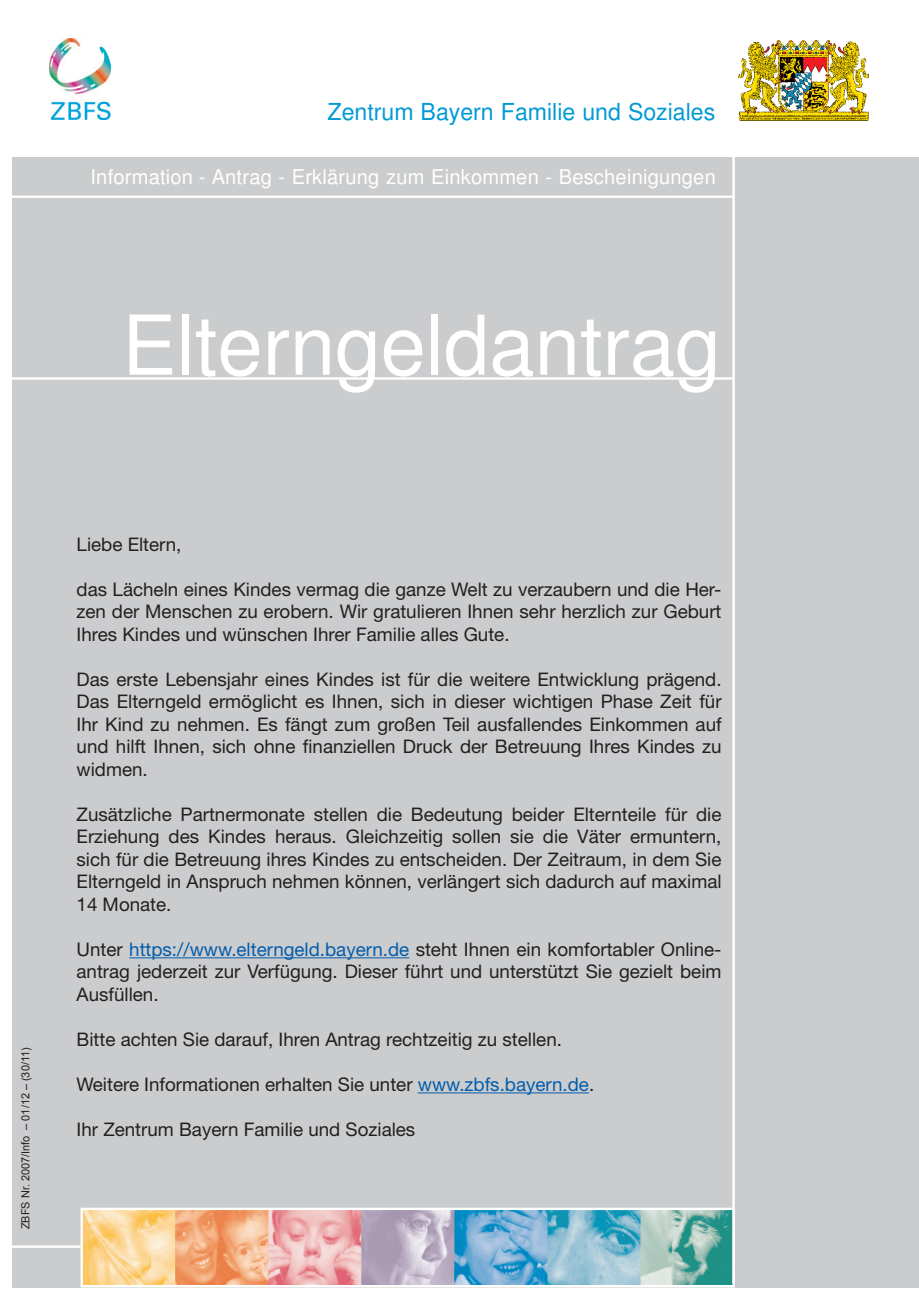
<style>
.page{position:relative;width:919px;height:1289px;background:#fff}
.page>*{position:absolute;margin:0;border:0;box-sizing:border-box;transform-origin:0 0}
.t1{font:82.5px "Helvetica OV PAICJB";color:#fff}
.t2{font:23.4px "Helvetica OV PAICJB";color:#0099d5}
.t3{font:20.25px "Helvetica OV PAICJB";letter-spacing:.01em;color:#fff}
.t4{font:18.75px/22.5px "Helvetica Neue LT";color:#231f20;text-align:justify}
.t5{font:11.25px "Arial";color:#231f20}
.s1{color:#015dac}
</style>
<div class="page">
<div style="left:13px;top:157px;width:905px;height:1130px;background:#cbccce"></div>
<hr style="left:13px;top:377px;width:721px;height:2px;background:#fff">
<hr style="left:732px;top:157px;width:3px;height:1130px;background:#e1e3e5">
<img style="left:83px;top:1210px;width:648px;height:74px">
<div style="left:80px;top:1207px;width:654px;height:80px;border:2px solid #fff"></div>
<hr style="left:13px;top:195px;width:721px;height:3px;background:#fff">
<hr style="left:732px;top:153px;width:2px;height:1129px;background:#fff">
<hr style="left:13px;top:1245px;width:67px;height:2px;background:#fff">
<img style="left:738px;top:41px;width:130px;height:38px">
<img style="left:738px;top:79px;width:130px;height:41px">
<img style="left:49px;top:38px;width:61px;height:81px">
<hr style="left:129px;top:957px;width:280px;height:1px;background:#015dac">
<hr style="left:418px;top:1092px;width:171px;height:1px;background:#015dac">
<p class="t2" style="left:327px;top:103px;width:389px">Zentrum Bayern Familie und Soziales</p>
<p class="t3" style="left:90px;top:168px;width:626px">Information - Antrag - Erklärung zum Einkommen - Bescheinigungen</p>
<p class="t1" style="left:122px;top:313px;width:599px">Elterngeldantrag</p>
<p class="t5" style="left:18px;top:1229px;width:183px;rotate:-90deg">ZBFS Nr. 2007/Info – 01/12 – (30/11)</p>
<p class="t4" style="left:77px;top:532px;width:106px">Liebe Eltern,</p>
<p class="t4" style="left:77px;top:577px;width:646px">das Lächeln eines Kindes vermag die ganze Welt zu verzaubern und die Her&shy;zen der Menschen zu erobern. Wir gratulieren Ihnen sehr herzlich zur Geburt Ihres Kindes und wünschen Ihrer Familie alles Gute.</p>
<p class="t4" style="left:77px;top:667px;width:646px">Das erste Lebensjahr eines Kindes ist für die weitere Entwicklung prägend.<br>Das Elterngeld ermöglicht es Ihnen, sich in dieser wichtigen Phase Zeit für Ihr Kind zu nehmen. Es fängt zum großen Teil ausfallendes Einkommen auf und hilft Ihnen, sich ohne finanziellen Druck der Betreuung Ihres Kindes zu widmen.</p>
<p class="t4" style="left:77px;top:802px;width:646px">Zusätzliche Partnermonate stellen die Bedeutung beider Elternteile für die Erziehung des Kindes heraus. Gleichzeitig sollen sie die Väter ermuntern, sich für die Betreuung ihres Kindes zu entscheiden. Der Zeitraum, in dem Sie Elterngeld in Anspruch nehmen können, verlängert sich dadurch auf maximal 14 Monate.</p>
<p class="t4" style="left:77px;top:937px;width:646px">Unter <span class="s1">https://www.elterngeld.bayern.de</span> steht Ihnen ein komfortabler Online&shy;antrag jederzeit zur Verfügung. Dieser führt und unterstützt Sie gezielt beim Ausfüllen.</p>
<p class="t4" style="left:77px;top:1027px;width:487px">Bitte achten Sie darauf, Ihren Antrag rechtzeitig zu stellen.</p>
<p class="t4" style="left:77px;top:1072px;width:519px">Weitere Informationen erhalten Sie unter <span class="s1">www.zbfs.bayern.de</span>.</p>
<p class="t4" style="left:77px;top:1117px;width:340px">Ihr Zentrum Bayern Familie und Soziales</p>
</div>
